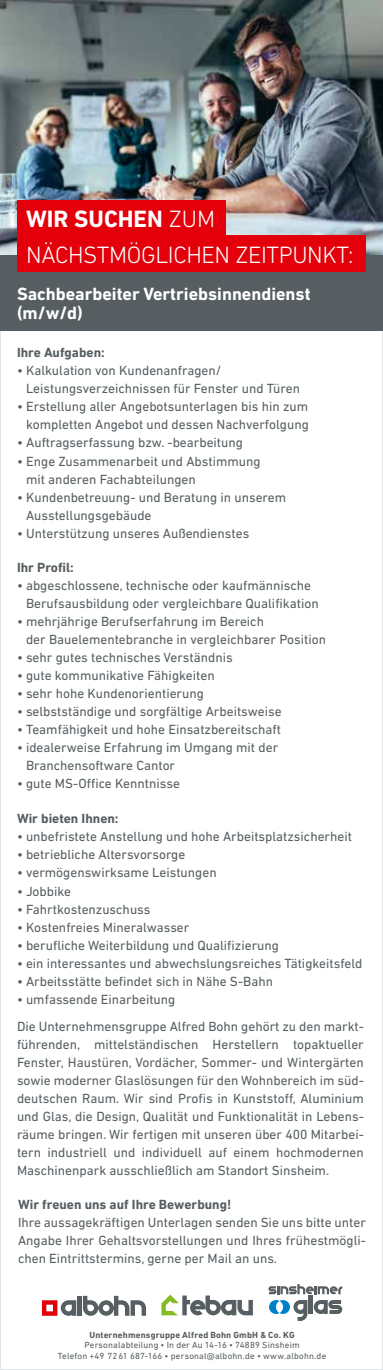
<style>
.page{position:relative;width:383px;height:1370px;background:#fff}
.page>*{position:absolute;margin:0;border:0;box-sizing:border-box;transform-origin:0 0}
.t1{font:300 24px "DIN Next LT Pro";letter-spacing:-.015em;color:#fff}
.t2{font:700 24px "DIN Next LT Pro";color:#fff}
.t3{font:700 18px/19.5px "DIN Next LT Pro";color:#fff}
.t4{font:13.5px/18px "DIN Next LT Pro";color:#565e61}
.t5{font:700 13.5px "DIN Next LT Pro";color:#565e61}
.t6{font:9px/10.8px "DIN Next LT Pro";letter-spacing:.02em;color:#565e61;text-align:center}
.t7{font:700 9px "DIN Next LT Pro";letter-spacing:.02em;color:#565e61}
.s1{font-weight:300}
</style>
<div class="page">
<div style="left:0;top:53px;width:383px;height:278px;background:#565e61"></div>
<img style="left:0;top:0;width:383px;height:254px">
<div style="left:17px;top:236px;width:349px;height:36px;background:#e3000b"></div>
<div style="left:17px;top:200px;width:208px;height:36px;background:#e3000b"></div>
<svg style="left:42px;top:1300px;width:34px;height:15px"></svg>
<svg style="left:83px;top:1295px;width:63px;height:20px"></svg>
<div style="left:77px;top:1295px;width:5px;height:20px;background:#565e61"></div>
<svg style="left:161px;top:1294px;width:92px;height:21px"></svg>
<svg style="left:269px;top:1300px;width:38px;height:20px"></svg>
<svg style="left:314px;top:1300px;width:28px;height:13px"></svg>
<hr style="left:308px;top:1295px;width:4px;height:18px;background:#565e61">
<svg style="left:268px;top:1284px;width:74px;height:9px"></svg>
<h1 class="t2" style="left:26px;top:205px;width:190px">WIR SUCHEN <span class="s1">ZUM</span></h1>
<h1 class="t1" style="left:26px;top:241px;width:329px">NÄCHSTMÖGLICHEN ZEITPUNKT:</h1>
<h2 class="t3" style="left:17px;top:284px;width:295px">Sachbearbeiter Vertriebsinnendienst (m/w/d)</h2>
<p class="t5" style="left:17px;top:345px;width:89px">Ihre Aufgaben:</p>
<p class="t4" style="left:26px;top:361px;width:275px;text-indent:-9px">• Kalkulation von Kundenanfragen/<br>Leistungsverzeichnissen für Fenster und Türen</p>
<p class="t4" style="left:17px;top:397px;width:293px;text-align:right">• Erstellung aller Angebotsunterlagen bis hin zum kompletten Angebot und dessen Nachverfolgung</p>
<p class="t4" style="left:17px;top:433px;width:227px">• Auftragserfassung bzw. -bearbeitung</p>
<p class="t4" style="left:26px;top:451px;width:236px;text-indent:-9px">• Enge Zusammenarbeit und Abstimmung mit anderen Fachabteilungen</p>
<p class="t4" style="left:26px;top:487px;width:262px;text-indent:-9px">• Kundenbetreuung- und Beratung in unserem<br>Ausstellungsgebäude</p>
<p class="t4" style="left:17px;top:523px;width:234px">• Unterstützung unseres Außendienstes</p>
<p class="t5" style="left:17px;top:559px;width:58px">Ihr Profil:</p>
<p class="t4" style="left:26px;top:576px;width:294px;text-indent:-9px">• abgeschlossene, technische oder kaufmännische<br>Berufsausbildung oder vergleichbare Qualifikation</p>
<p class="t4" style="left:26px;top:612px;width:301px;text-indent:-9px">• mehrjährige Berufserfahrung im Bereich<br>der Bauelementebranche in vergleichbarer Position</p>
<p class="t4" style="left:17px;top:648px;width:217px">• sehr gutes technisches Verständnis</p>
<p class="t4" style="left:17px;top:666px;width:199px">• gute kommunikative Fähigkeiten</p>
<p class="t4" style="left:17px;top:684px;width:188px">• sehr hohe Kundenorientierung</p>
<p class="t4" style="left:17px;top:702px;width:266px">• selbstständige und sorgfältige Arbeitsweise</p>
<p class="t4" style="left:17px;top:720px;width:265px">• Teamfähigkeit und hohe Einsatzbereitschaft</p>
<p class="t4" style="left:26px;top:738px;width:253px;text-indent:-9px">• idealerweise Erfahrung im Umgang mit der<br>Branchensoftware Cantor</p>
<p class="t4" style="left:17px;top:774px;width:164px">• gute MS-Office Kenntnisse</p>
<p class="t5" style="left:17px;top:810px;width:103px">Wir bieten Ihnen:</p>
<p class="t4" style="left:17px;top:827px;width:336px">• unbefristete Anstellung und hohe Arbeitsplatzsicherheit</p>
<p class="t4" style="left:17px;top:845px;width:170px">• betriebliche Altersvorsorge</p>
<p class="t4" style="left:17px;top:863px;width:201px">• vermögenswirksame Leistungen</p>
<p class="t4" style="left:17px;top:881px;width:56px">• Jobbike</p>
<p class="t4" style="left:17px;top:899px;width:135px">• Fahrtkostenzuschuss</p>
<p class="t4" style="left:17px;top:917px;width:174px">• Kostenfreies Mineralwasser</p>
<p class="t4" style="left:17px;top:935px;width:263px">• berufliche Weiterbildung und Qualifizierung</p>
<p class="t4" style="left:17px;top:953px;width:347px">• ein interessantes und abwechslungsreiches Tätigkeitsfeld</p>
<p class="t4" style="left:17px;top:971px;width:257px">• Arbeitsstätte befindet sich in Nähe S-Bahn</p>
<p class="t4" style="left:17px;top:989px;width:160px">• umfassende Einarbeitung</p>
<p class="t4" style="left:17px;top:1017px;width:348px;text-align:justify">Die Unternehmensgruppe Alfred Bohn gehört zu den markt&shy;führenden, mittelständischen Herstellern topaktueller Fenster, Haustüren, Vordächer, Sommer- und Wintergärten sowie moderner Glaslösungen für den Wohnbereich im süd&shy;deutschen Raum. Wir sind Profis in Kunststoff, Aluminium und Glas, die Design, Qualität und Funktionalität in Lebens&shy;räume bringen. Wir fertigen mit unseren über 400 Mitarbei&shy;tern industriell und individuell auf einem hochmodernen Maschinenpark ausschließlich am Standort Sinsheim.</p>
<p class="t5" style="left:18px;top:1196px;width:214px">Wir freuen uns auf Ihre Bewerbung!</p>
<p class="t4" style="left:18px;top:1213px;width:349px;text-align:justify">Ihre aussagekräftigen Unterlagen senden Sie uns bitte unter Angabe Ihrer Gehaltsvorstellungen und Ihres frühestmögli&shy;chen Eintrittstermins, gerne per Mail an uns.</p>
<p class="t7" style="left:89px;top:1328px;width:207px">Unternehmensgruppe Alfred Bohn GmbH &amp; Co. KG</p>
<p class="t6" style="left:58px;top:1339px;width:270px">Personalabteilung • In der Au 14-16 • 74889 Sinsheim<br>Telefon +49 7261 687-166 • personal@albohn.de • www.albohn.de</p>
</div>
